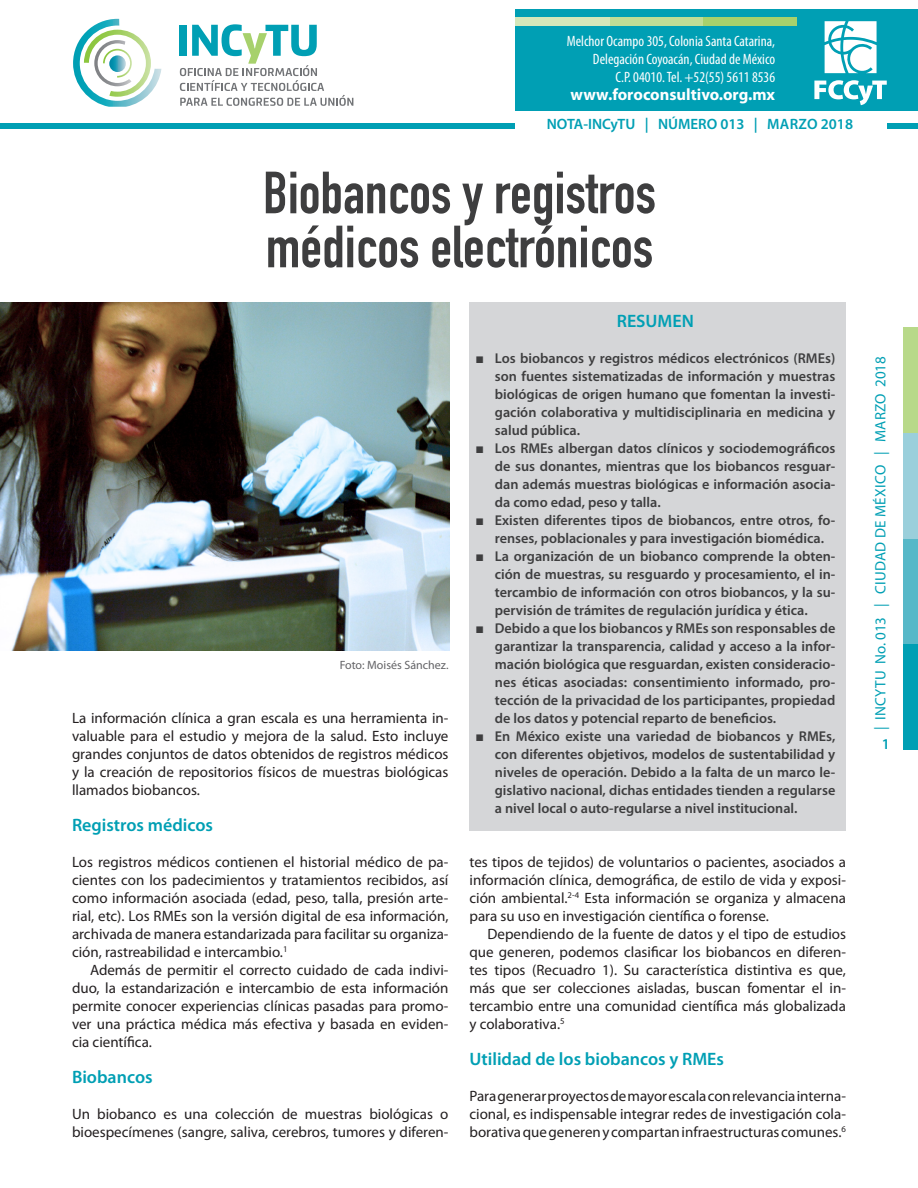
<style>
.page{position:relative;width:918px;height:1188px;background:#fff}
.page>*{position:absolute;margin:0;border:0;box-sizing:border-box;transform-origin:0 0}
.Cabeza{font:700 58.5px "DIN Condensed";color:#3e3e3f}
.Títulos{font:600 18px "Myriad Pro";color:#009fb4}
.t1{font:700 16.5px "Myriad Pro";color:#fff}
.Inicio_de_parrafo{font:15px/18px "Myriad Pro";color:#231f20;text-align:justify}
.Cuerpo_-_Sangria{font:15px/18px "Myriad Pro";color:#231f20;text-align:justify}
.t2{font:condensed 15px "Myriad Pro";color:#fff}
.t3{font:15px "Myriad Pro";letter-spacing:.02em;color:#009fb4}
.t4{font:600 15px "Myriad Pro";color:#009fb4}
.t5{font:600 14.25px/18px "Myriad Pro";color:#3e3e3f;text-align:justify}
.Referencias{font:12px "Myriad Pro";color:#636366}
.s1{font-family:"Arial";font-weight:400}
</style>
<div class="page">
<div style="left:904px;top:433px;width:14px;height:106px;background:#9acfdb"></div>
<div style="left:904px;top:327px;width:14px;height:106px;background:#b8d989"></div>
<div style="left:904px;top:539px;width:14px;height:106px;background:#57b8c8"></div>
<div style="left:904px;top:644px;width:14px;height:106px;background:#009fb4"></div>
<img style="left:0;top:302px;width:449px;height:349px">
<div style="left:469px;top:302px;width:377px;height:529px;background:#d5d6d8"></div>
<div style="left:515px;top:9px;width:403px;height:102px;background:#009fb4"></div>
<div style="left:609px;top:17px;width:95px;height:8px;background:#c0dd96"></div>
<div style="left:515px;top:17px;width:94px;height:8px;background:#d5e7ba"></div>
<div style="left:704px;top:17px;width:94px;height:8px;background:#a7d16c"></div>
<svg style="left:825px;top:21px;width:52px;height:52px"></svg>
<svg style="left:814px;top:80px;width:73px;height:25px"></svg>
<svg style="left:180px;top:24px;width:173px;height:82px"></svg>
<svg style="left:73px;top:19px;width:88px;height:88px"></svg>
<svg style="left:109px;top:55px;width:17px;height:17px"></svg>
<div style="left:0;top:123px;width:918px;height:6px;background:#009fb4"></div>
<div style="left:515px;top:112px;width:372px;height:31px;background:#fff"></div>
<p class="t2" style="left:567px;top:32px;width:210px">Melchor Ocampo 305, Colonia Santa Catarina,</p>
<p class="t2" style="left:593px;top:50px;width:184px">Delegación Coyoacán, Ciudad de México</p>
<p class="t2" style="left:616px;top:68px;width:161px">C.P. 04010. Tel. +52(55) 5611 8536</p>
<p class="t1" style="left:571px;top:84px;width:206px">www.foroconsultivo.org.mx</p>
<p class="t4" style="left:547px;top:114px;width:308px">NOTA-INCyTU | NÚMERO 013 | MARZO 2018</p>
<p class="Cabeza" style="left:263px;top:153px;width:395px">Biobancos y registros</p>
<p class="Cabeza" style="left:266px;top:207px;width:389px">médicos electrónicos</p>
<p class="Referencias" style="left:340px;top:658px;width:110px">Foto: Moisés Sánchez.</p>
<p class="Inicio_de_parrafo" style="left:72px;top:709px;width:378px">La información clínica a gran escala es una herramienta in&shy;valuable para el estudio y mejora de la salud. Esto incluye grandes conjuntos de datos obtenidos de registros médicos y la creación de repositorios físicos de muestras biológicas llamados biobancos.</p>
<p class="Títulos" style="left:72px;top:814px;width:143px">Registros médicos</p>
<p class="Inicio_de_parrafo" style="left:72px;top:853px;width:378px">Los registros médicos contienen el historial médico de pa&shy;cientes con los padecimientos y tratamientos recibidos, así como información asociada (edad, peso, talla, presión arte&shy;rial, etc). Los RMEs son la versión digital de esa información, archivada de manera estandarizada para facilitar su organiza&shy;ción, rastreabilidad e intercambio.<sup>1</sup></p>
<p class="Cuerpo_-_Sangria" style="left:72px;top:961px;width:378px;text-indent:18px">Además de permitir el correcto cuidado de cada indivi&shy;duo, la estandarización e intercambio de esta información permite conocer experiencias clínicas pasadas para promo&shy;ver una práctica médica más efectiva y basada en eviden&shy;cia científica.</p>
<p class="Títulos" style="left:72px;top:1066px;width:82px">Biobancos</p>
<p class="Inicio_de_parrafo" style="left:72px;top:1105px;width:378px">Un biobanco es una colección de muestras biológicas o bioespecímenes (sangre, saliva, cerebros, tumores y diferen-</p>
<p class="Títulos" style="left:617px;top:310px;width:79px">RESUMEN</p>
<p class="t5" style="left:495px;top:349px;width:342px;text-indent:-20px"><span class="s1">■</span> Los biobancos y registros médicos electrónicos (RMEs) son fuentes sistematizadas de información y muestras biológicas de origen humano que fomentan la investi&shy;gación colaborativa y multidisciplinaria en medicina y salud pública.</p>
<p class="t5" style="left:495px;top:439px;width:342px;text-indent:-20px"><span class="s1">■</span> Los RMEs albergan datos clínicos y sociodemográficos de sus donantes, mientras que los biobancos resguar&shy;dan además muestras biológicas e información asocia&shy;da como edad, peso y talla.</p>
<p class="t5" style="left:475px;top:511px;width:362px;text-align:center"><span class="s1">■</span> Existen diferentes tipos de biobancos, entre otros, fo&shy;renses, poblacionales y para investigación biomédica.</p>
<p class="t5" style="left:495px;top:547px;width:342px;text-indent:-20px"><span class="s1">■</span> La organización de un biobanco comprende la obten&shy;ción de muestras, su resguardo y procesamiento, el in&shy;tercambio de información con otros biobancos, y la su&shy;pervisión de trámites de regulación jurídica y ética.</p>
<p class="t5" style="left:495px;top:619px;width:342px;text-indent:-20px"><span class="s1">■</span> Debido a que los biobancos y RMEs son responsables de garantizar la transparencia, calidad y acceso a la infor&shy;mación biológica que resguardan, existen consideracio&shy;nes éticas asociadas: consentimiento informado, pro&shy;tección de la privacidad de los participantes, propiedad de los datos y potencial reparto de beneficios.</p>
<p class="t5" style="left:495px;top:727px;width:342px;text-indent:-20px"><span class="s1">■</span> En México existe una variedad de biobancos y RMEs, con diferentes objetivos, modelos de sustentabilidad y niveles de operación. Debido a la falta de un marco le&shy;gislativo nacional, dichas entidades tienden a regularse a nivel local o auto-regularse a nivel institucional.</p>
<p class="Inicio_de_parrafo" style="left:470px;top:853px;width:378px">tes tipos de tejidos) de voluntarios o pacientes, asociados a información clínica, demográfica, de estilo de vida y exposi&shy;ción ambiental.<sup>2-4</sup> Esta información se organiza y almacena para su uso en investigación científica o forense.</p>
<p class="Cuerpo_-_Sangria" style="left:470px;top:925px;width:378px;text-indent:18px">Dependiendo de la fuente de datos y el tipo de estudios que generen, podemos clasificar los biobancos en diferen&shy;tes tipos (Recuadro 1). Su característica distintiva es que, más que ser colecciones aisladas, buscan fomentar el in&shy;tercambio entre una comunidad científica más globalizada y colaborativa.<sup>5</sup></p>
<p class="Títulos" style="left:470px;top:1048px;width:256px">Utilidad de los biobancos y RMEs</p>
<p class="Inicio_de_parrafo" style="left:470px;top:1087px;width:378px">Para generar proyectos de mayor escala con relevancia interna&shy;cional, es indispensable integrar redes de investigación cola&shy;borativa que generen y compartan infraestructuras comunes.<sup>6</sup></p>
<p class="t3" style="left:871px;top:730px;width:376px;rotate:-90deg">| INCYTU No. 013 | CIUDAD DE MÉXICO | MARZO 2018</p>
<p class="t4" style="left:882px;top:735px;width:10px">1</p>
</div>
